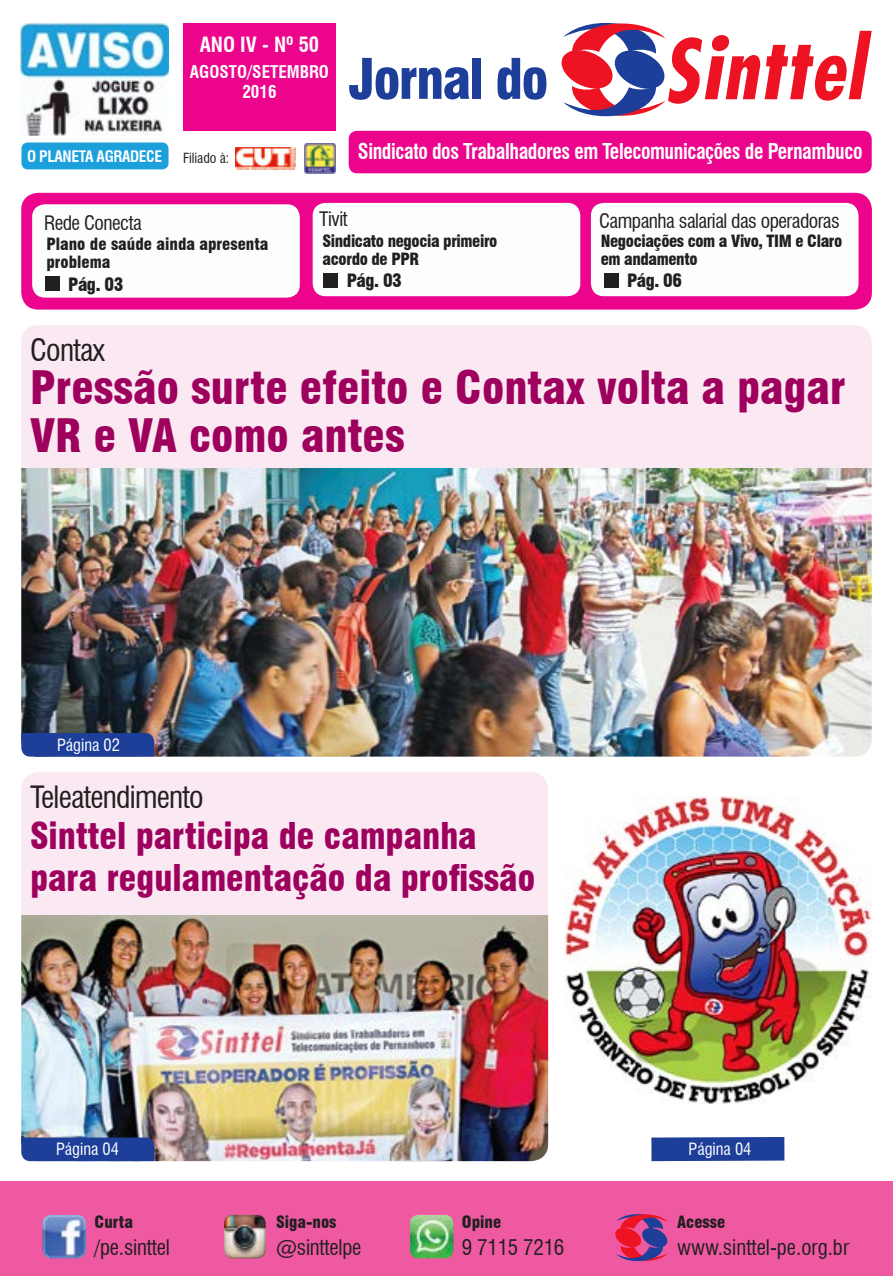
<style>
.page{position:relative;width:893px;height:1276px;background:#fff}
.page>*{position:absolute;margin:0;border:0;box-sizing:border-box;transform-origin:0 0}
.t1{font:900 condensed 54.45px "Swiss 721 BT";letter-spacing:-.03em;color:#1d3f9a}
.t2{font:900 condensed 45px/48px "Swiss 721 BT";color:#9e005e}
.t3{font:900 condensed 36px/42px "Swiss 721 BT";color:#9e005e}
.t4{font:condensed 30px "Swiss 721 BT";letter-spacing:-.025em;color:#211f20}
.t5{font:700 condensed 21.3px "Swiss 721 BT";letter-spacing:-.02em;color:#fcfefe;scale:.93 1}
.t6{font:condensed 21px "Swiss 721 BT";letter-spacing:-.01em;color:#211f20}
.t7{font:700 condensed 20.55px "Swiss 721 BT";color:#fcfefe}
.t8{font:condensed 19.5px "Swiss 721 BT";letter-spacing:-.025em;color:#211f20}
.t9{font:900 condensed 18px "Swiss 721 BT";letter-spacing:-.025em;color:#211f20}
.t10{font:700 condensed 17.1px/20.5px "Swiss 721 BT";color:#fcfefe;text-align:center}
.t11{font:900 condensed 16.5px/18px "Swiss 721 BT";letter-spacing:-.025em;color:#211f20}
.t12{font:900 condensed 16.5px/18px "Swiss 721 BT";color:#211f20}
.t13{font:condensed 16.5px "Swiss 721 BT";color:#fcfefe}
.t14{font:700 condensed 15.45px "Swiss 721 BT";letter-spacing:-.025em;color:#fcfefe}
.t15{font:condensed 13.65px "Swiss 721 BT";color:#211f20}
</style>
<div class="page">
<div style="left:0;top:1181px;width:893px;height:95px;background:#ef59a1"></div>
<img style="left:21px;top:915px;width:527px;height:246px">
<div style="left:21px;top:193px;width:851px;height:116px;background:#ec058c;border-radius:17px"></div>
<img style="left:21px;top:468px;width:851px;height:288px">
<div style="left:21px;top:325px;width:851px;height:143px;background:#fae8f2"></div>
<div style="left:21px;top:772px;width:527px;height:143px;background:#fae8f2"></div>
<img style="left:564px;top:796px;width:308px;height:307px">
<div style="left:349px;top:131px;width:523px;height:42px;background:#ec058c;border-radius:9px"></div>
<div style="left:183px;top:23px;width:153px;height:108px;background:#ec058c"></div>
<svg style="left:561px;top:23px;width:311px;height:94px"></svg>
<img style="left:43px;top:1215px;width:43px;height:43px">
<img style="left:224px;top:1215px;width:42px;height:43px">
<img style="left:410px;top:1215px;width:43px;height:43px">
<img style="left:235px;top:147px;width:60px;height:22px">
<img style="left:304px;top:143px;width:32px;height:30px">
<div style="left:32px;top:204px;width:268px;height:94px;background:#fcfefe;border-radius:13px"></div>
<div style="left:45px;top:276px;width:15px;height:15px;background:#211f20"></div>
<div style="left:591px;top:203px;width:267px;height:93px;background:#fcfefe;border-radius:13px"></div>
<div style="left:604px;top:273px;width:14px;height:15px;background:#211f20"></div>
<div style="left:313px;top:203px;width:267px;height:93px;background:#fcfefe;border-radius:13px"></div>
<div style="left:323px;top:273px;width:15px;height:15px;background:#211f20"></div>
<img style="left:21px;top:24px;width:148px;height:111px">
<div style="left:21px;top:142px;width:148px;height:27px;background:#1ca0db;border-radius:6px"></div>
<svg style="left:615px;top:1214px;width:53px;height:48px"></svg>
<div style="left:21px;top:1137px;width:133px;height:24px;background:#1d3f9a"></div>
<svg style="left:651px;top:1137px;width:133px;height:24px;background:#21439c"></svg>
<div style="left:21px;top:733px;width:133px;height:23px;background:#1d3f9a"></div>
<p class="t14" style="left:27px;top:147px;width:136px">O PLANETA AGRADECE</p>
<p class="t8" style="left:44px;top:211px;width:99px">Rede Conecta</p>
<p class="t7" style="left:200px;top:33px;width:121px">ANO IV - Nº 50</p>
<p class="t10" style="left:190px;top:61px;width:140px">AGOSTO/SETEMBRO<br>2016</p>
<p class="t15" style="left:183px;top:150px;width:48px">Filiado à:</p>
<h1 class="t1" style="left:349px;top:46px;width:201px">Jornal do</h1>
<p class="t5" style="left:358px;top:138px;width:544px">Sindicato dos Trabalhadores em Telecomunicações de Pernambuco</p>
<p class="t8" style="left:319px;top:207px;width:30px">Tivit</p>
<p class="t8" style="left:599px;top:209px;width:242px">Campanha salarial das operadoras</p>
<p class="t12" style="left:46px;top:235px;width:224px">Plano de saúde ainda apresenta problema</p>
<p class="t9" style="left:68px;top:273px;width:57px">Pág. 03</p>
<h3 class="t4" style="left:30px;top:332px;width:76px">Contax</h3>
<p class="t11" style="left:323px;top:232px;width:176px">Sindicato negocia primeiro acordo de PPR</p>
<p class="t9" style="left:347px;top:270px;width:57px">Pág. 03</p>
<p class="t11" style="left:601px;top:232px;width:243px">Negociações com a Vivo, TIM e Claro em andamento</p>
<p class="t9" style="left:627px;top:270px;width:57px">Pág. 06</p>
<h2 class="t2" style="left:30px;top:364px;width:817px">Pressão surte efeito e Contax volta a pagar<br>VR e VA como antes</h2>
<p class="t13" style="left:57px;top:735px;width:64px">Página 02</p>
<h3 class="t4" style="left:30px;top:779px;width:175px">Teleatendimento</h3>
<h3 class="t3" style="left:30px;top:815px;width:507px">Sinttel participa de campanha para regulamentação da profissão</h3>
<p class="t13" style="left:56px;top:1139px;width:64px">Página 04</p>
<p class="t13" style="left:689px;top:1139px;width:64px">Página 04</p>
<p class="t11" style="left:95px;top:1213px;width:40px">Curta</p>
<p class="t6" style="left:95px;top:1235px;width:77px">/pe.sinttel</p>
<p class="t11" style="left:276px;top:1213px;width:62px">Siga-nos</p>
<p class="t6" style="left:276px;top:1235px;width:87px">@sinttelpe</p>
<p class="t11" style="left:462px;top:1213px;width:41px">Opine</p>
<p class="t6" style="left:462px;top:1235px;width:104px">9 7115 7216</p>
<p class="t11" style="left:677px;top:1213px;width:50px">Acesse</p>
<p class="t6" style="left:677px;top:1235px;width:173px">www.sinttel-pe.org.br</p>
</div>
